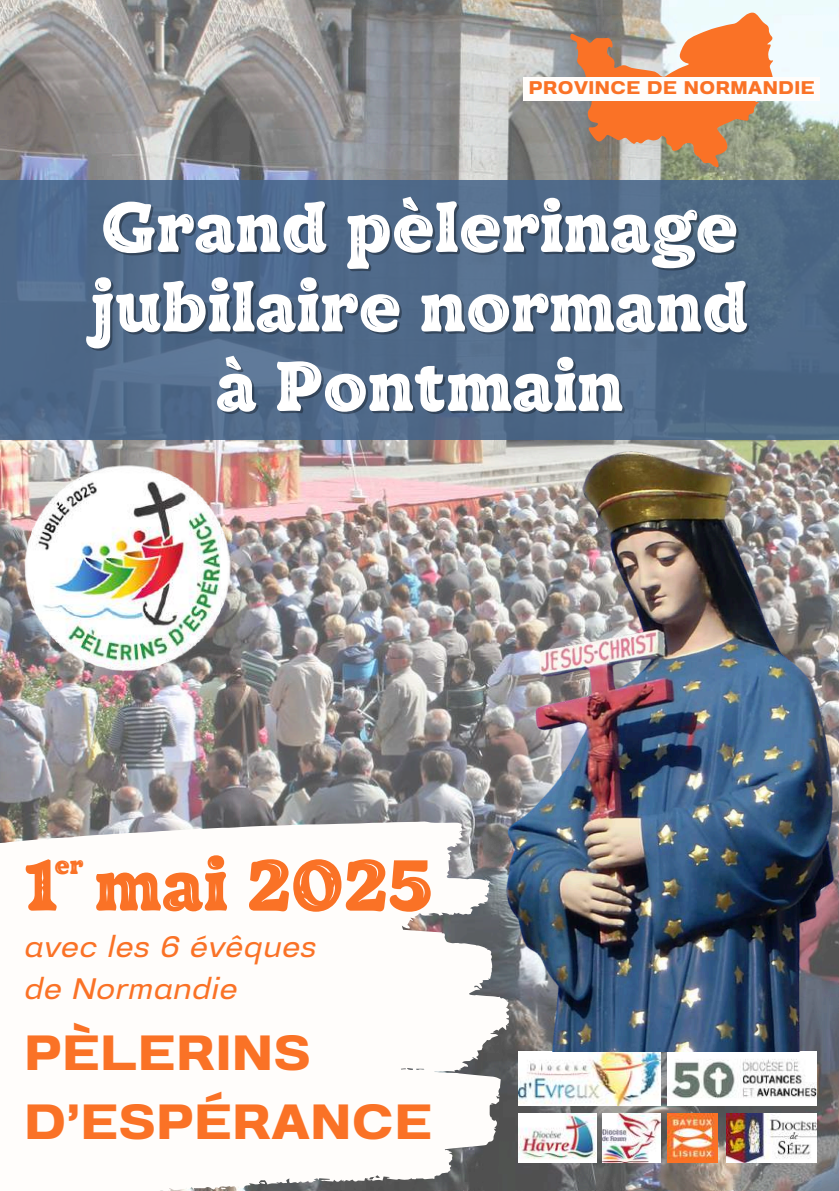
<style>
.page{position:relative;width:839px;height:1191px;background:#fff}
.page>*{position:absolute;margin:0;border:0;box-sizing:border-box;transform-origin:0 0}
.t1{font:71.8px "TT Phobos Inline";color:#fa7226}
.t2{font:70.4px/79.6px "TT Phobos Inline";color:#fff;text-align:center}
.t3{font:700 semi-expanded 49.4px/68.8px "Prachason Neue";letter-spacing:.015em;color:#fa7226}
.t4{font:italic semi-expanded 29.6px/41.2px "Prachason Neue";color:#fa7226}
.t5{font:25.4px "TT Phobos Inline";color:#fa7226}
.t6{font:700 semi-expanded 18.4px "Prachason Neue";letter-spacing:.025em;color:#fa7226}
</style>
<div class="page">
<img style="left:0;top:0;width:838px;height:1191px">
<img style="left:726px;top:1113px;width:90px;height:50px">
<img style="left:667px;top:1113px;width:50px;height:50px">
<img style="left:602px;top:1113px;width:58px;height:50px">
<img style="left:667px;top:1052px;width:149px;height:53px">
<img style="left:518px;top:1113px;width:78px;height:50px">
<img style="left:518px;top:1052px;width:143px;height:53px">
<div style="left:0;top:180px;width:838px;height:259px;background:linear-gradient(to right,#516c8d,#4e6986)"></div>
<img style="left:23px;top:463px;width:210px;height:207px">
<svg style="left:570px;top:12px;width:203px;height:156px;background:#ce9068"></svg>
<img style="left:439px;top:387px;width:399px;height:665px">
<svg style="left:402px;top:843px;width:106px;height:169px"></svg>
<div style="left:523px;top:78px;width:297px;height:23px;background:#fffdfb"></div>
<p class="t6" style="left:529px;top:80px;width:287px">PROVINCE DE NORMANDIE</p>
<p class="t2" style="left:91px;top:190px;width:658px">Grand pèlerinage jubilaire normand à Pontmain</p>
<p class="t1" style="left:25px;top:842px;width:409px">1 mai 2025</p>
<p class="t5" style="left:54px;top:850px;width:31px">er</p>
<p class="t4" style="left:25px;top:928px;width:294px">avec les 6 évêques de Normandie</p>
<p class="t3" style="left:25px;top:1021px;width:409px">PÈLERINS<br>D’ESPÉRANCE</p>
</div>
